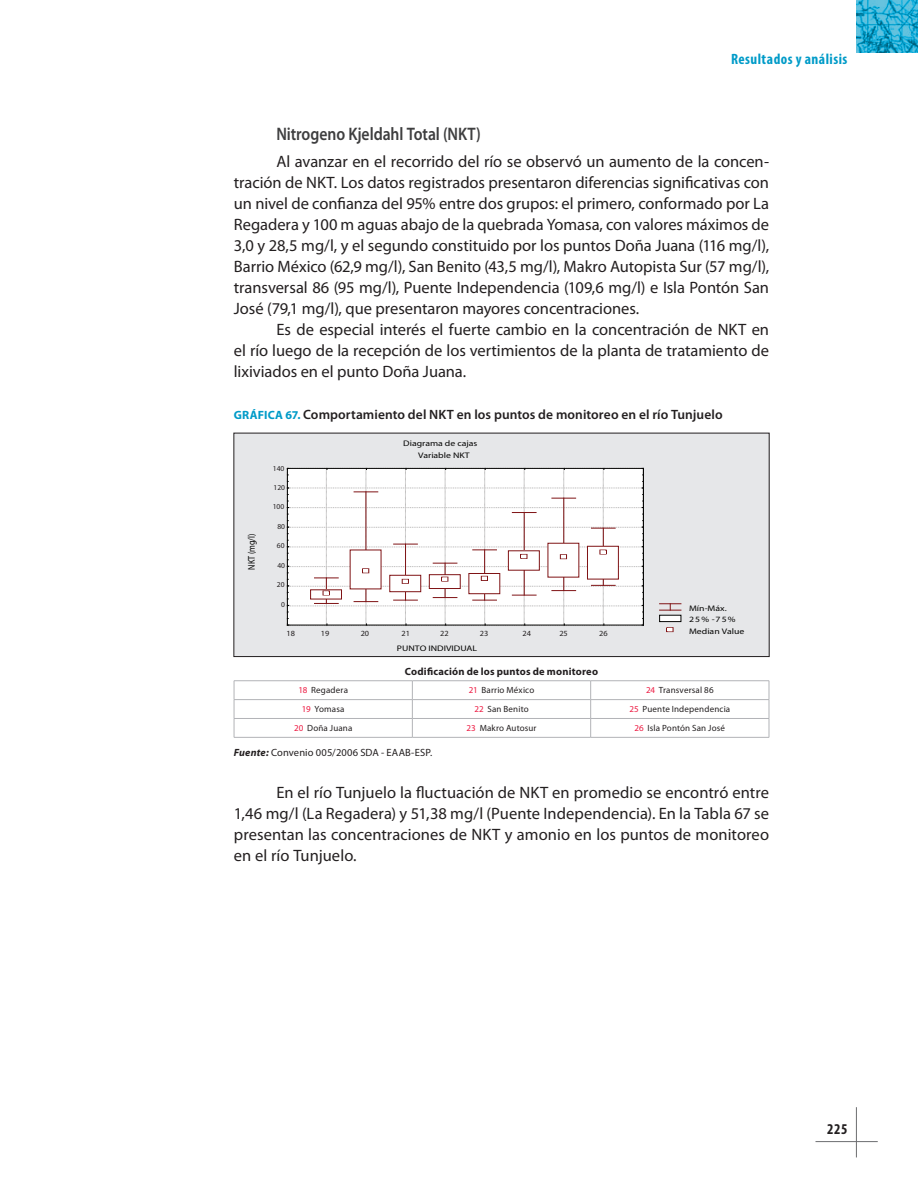
<style>
.page{position:relative;width:918px;height:1188px;background:#fff}
.page>*{position:absolute;margin:0;border:0;box-sizing:border-box;transform-origin:0 0}
.t1{font:600 18.15px "Myriad Pro";letter-spacing:-.005em;color:#3e3e3f;scale:.86 1}
.t2{font:16.5px/21px "Myriad Pro";color:#231f20;text-align:justify}
.t3{font:700 condensed 15px "Myriad Pro";letter-spacing:.03em;color:#009bc8}
.t4{font:700 condensed 15px "Myriad Pro";color:#231f20}
.t5{font:600 13.5px "Myriad Pro";letter-spacing:.005em;color:#231f20}
.t6{font:10.5px "Myriad Pro";letter-spacing:.01em;color:#231f20}
.t7{font:700 10.5px "Myriad Pro";letter-spacing:.02em;color:#231f20}
.t8{font:9.75px "Myriad";color:#050504;scale:.83 1}
.t9{font:9px "Myriad Pro";letter-spacing:.015em;color:#231f20}
.t10{font:8.1px/11.4px "Myriad";color:#050504;scale:1.21 1}
.t11{font:7.95px "Myriad";color:#231f20;scale:1.05 1}
.t12{font:7.5px "Myriad";color:#231f20}
.s1{font-weight:700;font-size:12px;color:#009bc8}
.s2{color:#ed1941}
.s3{font-weight:700;font-style:italic}
</style>
<div class="page">
<hr style="left:816px;top:1141px;width:62px;height:1px;background:#6c6d70">
<hr style="left:856px;top:1107px;width:1px;height:50px;background:#6c6d70">
<img style="left:857px;top:0;width:61px;height:52px">
<hr style="left:234px;top:680px;width:178px;height:1px;background:#b2b3b7">
<hr style="left:412px;top:680px;width:179px;height:1px;background:#b2b3b7">
<hr style="left:591px;top:680px;width:178px;height:1px;background:#b2b3b7">
<hr style="left:234px;top:699px;width:178px;height:1px;background:#b2b3b7">
<hr style="left:412px;top:699px;width:179px;height:1px;background:#b2b3b7">
<hr style="left:591px;top:699px;width:178px;height:1px;background:#b2b3b7">
<hr style="left:234px;top:718px;width:178px;height:1px;background:#b2b3b7">
<svg style="left:234px;top:680px;width:1px;height:57px"></svg>
<hr style="left:412px;top:718px;width:179px;height:1px;background:#b2b3b7">
<svg style="left:412px;top:681px;width:1px;height:56px"></svg>
<hr style="left:591px;top:718px;width:178px;height:1px;background:#b2b3b7">
<svg style="left:590px;top:681px;width:1px;height:56px"></svg>
<svg style="left:769px;top:680px;width:1px;height:57px"></svg>
<hr style="left:234px;top:737px;width:178px;height:1px;background:#b2b3b7">
<hr style="left:412px;top:737px;width:179px;height:1px;background:#b2b3b7">
<hr style="left:591px;top:737px;width:178px;height:1px;background:#b2b3b7">
<div style="left:234px;top:433px;width:535px;height:224px;background:#e6e7e9"></div>
<svg style="left:660px;top:604px;width:21px;height:7px"></svg>
<div style="left:660px;top:615px;width:21px;height:7px;background:#fff"></div>
<div style="left:659px;top:615px;width:22px;height:7px;border:1px solid #050504"></div>
<svg style="left:667px;top:628px;width:6px;height:4px"></svg>
<svg style="left:287px;top:468px;width:357px;height:158px;background:#f1eeee"></svg>
<div style="left:234px;top:433px;width:535px;height:224px;border:1px solid #231f20"></div>
<p class="t3" style="left:731px;top:50px;width:118px">Resultados y análisis</p>
<p class="t1" style="left:276px;top:122px;width:239px">Nitrogeno Kjeldahl Total (NKT)</p>
<p class="t2" style="left:234px;top:151px;width:537px;text-indent:43px">Al avanzar en el recorrido del río se observó un aumento de la concen&shy;tración de NKT. Los datos registrados presentaron diferencias significativas con un nivel de confianza del 95% entre dos grupos: el primero, conformado por La Regadera y 100 m aguas abajo de la quebrada Yomasa, con valores máximos de 3,0 y 28,5 mg/l, y el segundo constituido por los puntos Doña Juana (116 mg/l), Barrio México (62,9 mg/l), San Benito (43,5 mg/l), Makro Autopista Sur (57 mg/l), transversal 86 (95 mg/l), Puente Independencia (109,6 mg/l) e Isla Pontón San José (79,1 mg/l), que presentaron mayores concentraciones.</p>
<p class="t2" style="left:234px;top:319px;width:537px;text-indent:43px">Es de especial interés el fuerte cambio en la concentración de NKT en el río luego de la recepción de los vertimientos de la planta de tratamiento de lixiviados en el punto Doña Juana.</p>
<p class="t5" style="left:234px;top:406px;width:490px"><span class="s1">Gráfica 67.</span> Comportamiento del NKT en los puntos de monitoreo en el río Tunjuelo</p>
<p class="t8" style="left:247px;top:570px;width:45px;rotate:-90deg">NKT (mg/l)</p>
<p class="t12" style="left:273px;top:464px;width:13px">140</p>
<p class="t12" style="left:274px;top:484px;width:13px">120</p>
<p class="t12" style="left:273px;top:503px;width:13px">100</p>
<p class="t12" style="left:277px;top:523px;width:9px">80</p>
<p class="t12" style="left:277px;top:542px;width:9px">60</p>
<p class="t12" style="left:277px;top:562px;width:9px">40</p>
<p class="t12" style="left:277px;top:581px;width:9px">20</p>
<p class="t12" style="left:281px;top:600px;width:5px">0</p>
<p class="t10" style="left:418px;top:438px;width:51px;line-height:12.3px;text-indent:-15px">Diagrama de cajas<br>Variable NKT</p>
<p class="t11" style="left:287px;top:630px;width:10px">18</p>
<p class="t11" style="left:321px;top:630px;width:10px">19</p>
<p class="t11" style="left:361px;top:630px;width:10px">20</p>
<p class="t11" style="left:401px;top:630px;width:10px">21</p>
<p class="t11" style="left:440px;top:630px;width:10px">22</p>
<p class="t11" style="left:480px;top:630px;width:10px">23</p>
<p class="t11" style="left:523px;top:630px;width:10px">24</p>
<p class="t11" style="left:559px;top:630px;width:10px">25</p>
<p class="t11" style="left:599px;top:630px;width:10px">26</p>
<p class="t10" style="left:397px;top:643px;width:68px">PUNTO INDIVIDUAL</p>
<p class="t7" style="left:405px;top:664px;width:195px">Codificación de los puntos de monitoreo</p>
<p class="t10" style="left:689px;top:603px;width:47px">Mín-Máx.<br>25% -75%<br>Median Value</p>
<p class="t9" style="left:298px;top:685px;width:51px"><span class="s2">18</span> Regadera</p>
<p class="t9" style="left:469px;top:685px;width:67px"><span class="s2">21</span> Barrio México</p>
<p class="t9" style="left:646px;top:685px;width:69px"><span class="s2">24</span> Transversal 86</p>
<p class="t9" style="left:302px;top:704px;width:44px"><span class="s2">19</span> Yomasa</p>
<p class="t9" style="left:474px;top:704px;width:56px"><span class="s2">22</span> San Benito</p>
<p class="t9" style="left:629px;top:704px;width:102px"><span class="s2">25</span> Puente Independencia</p>
<p class="t9" style="left:294px;top:723px;width:60px"><span class="s2">20</span> Doña Juana</p>
<p class="t9" style="left:467px;top:723px;width:72px"><span class="s2">23</span> Makro Autosur</p>
<p class="t9" style="left:635px;top:723px;width:92px"><span class="s2">26</span> Isla Pontón San José</p>
<p class="t6" style="left:234px;top:746px;width:200px"><span class="s3">Fuente:</span> Convenio 005/2006 SDA - EAAB-ESP.</p>
<p class="t2" style="left:234px;top:781px;width:537px;text-indent:43px">En el río Tunjuelo la fluctuación de NKT en promedio se encontró entre 1,46 mg/l (La Regadera) y 51,38 mg/l (Puente Independencia). En la Tabla 67 se presentan las concentraciones de NKT y amonio en los puntos de monitoreo en el río Tunjuelo.</p>
<p class="t4" style="left:827px;top:1119px;width:22px">225</p>
</div>
